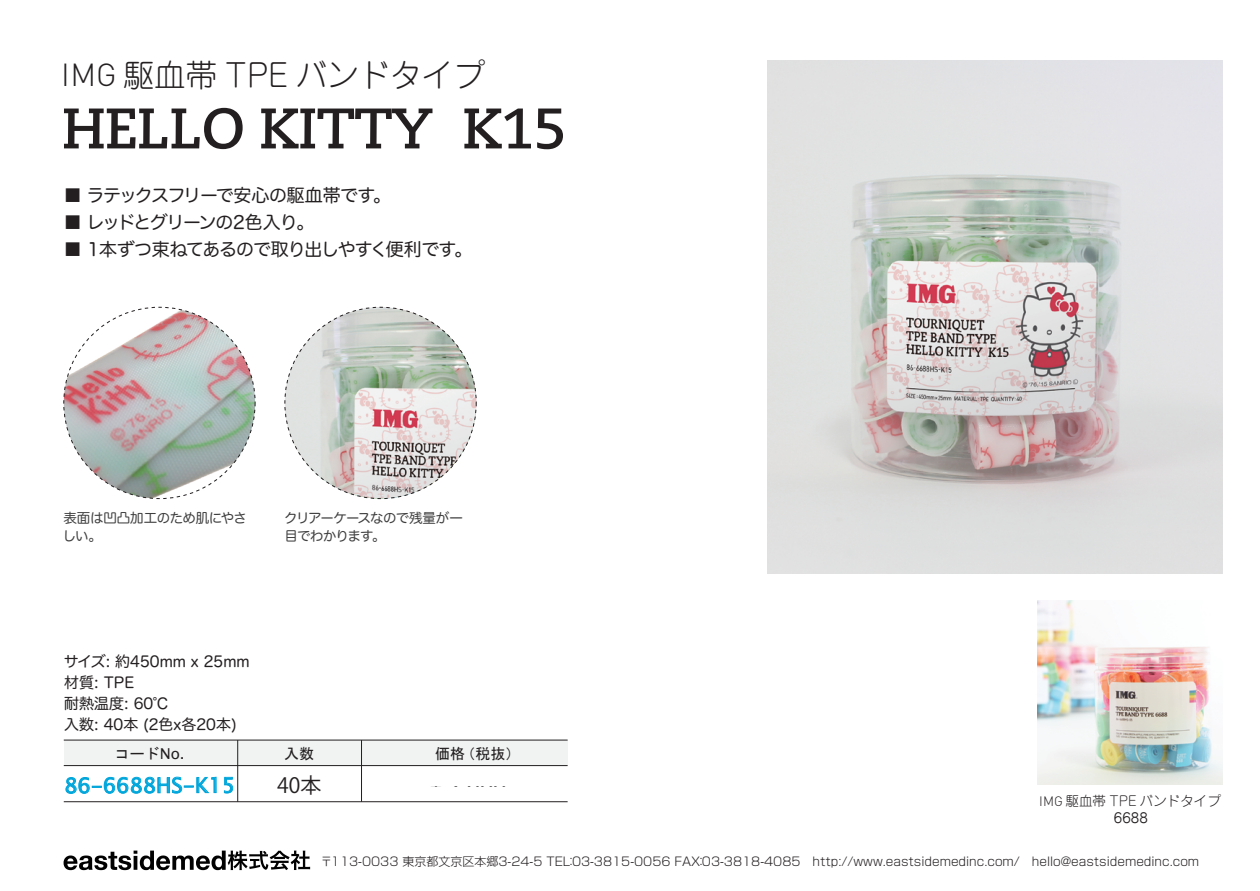
<style>
.page{position:relative;width:1260px;height:891px;background:#fff}
.page>*{position:absolute;margin:0;border:0;box-sizing:border-box;transform-origin:0 0}
.t1{font:700 57px "Caecilia LT Std";letter-spacing:-.025em;color:#231f20}
.t2{font:300 31.5px "Jun 101 Pro";color:#231f20}
.t3{font:21px "Lucida Sans Unicode";letter-spacing:-.005em;color:#00a6db}
.t4{font:21px "Koz Go Pro";color:#231f20}
.t5{font:18px "Hira Maru Pro W4";letter-spacing:-.06em;color:#231f20}
.t6{font:15px/21px "Hira Maru Pro W4";color:#231f20}
.t7{font:15px "MS Gothic";letter-spacing:-.005em;color:#231f20}
.t8{font:13.5px/18px "Hira Maru Pro W4";letter-spacing:-.045em;color:#3e3e3f}
.t9{font:13.5px/18px "Hira Maru Pro W4";letter-spacing:-.025em;color:#3e3e3f}
.t10{font:300 13.5px "Jun 101 Pro";color:#231f20}
.t11{font:13.5px "Jun 201 Pro";color:#231f20}
.t12{font:300 12px "Shin Go Pro";color:#231f20}
.s1{font-family:"DIN Pro"}
.s2{font-family:"Lucida Sans Unicode"}
</style>
<div class="page">
<svg style="left:64px;top:851px;width:246px;height:19px"></svg>
<div style="left:64px;top:740px;width:504px;height:26px;background:#f1f3f3"></div>
<hr style="left:64px;top:740px;width:504px;height:1px;background:#231f20">
<hr style="left:64px;top:765px;width:504px;height:1px;background:#231f20">
<hr style="left:64px;top:801px;width:504px;height:1px;background:#231f20">
<svg style="left:66px;top:777px;width:151px;height:17px"></svg>
<svg style="left:224px;top:777px;width:9px;height:16px"></svg>
<hr style="left:361px;top:740px;width:1px;height:62px;background:#231f20">
<hr style="left:237px;top:740px;width:1px;height:62px;background:#231f20">
<img style="left:64px;top:307px;width:191px;height:192px;border-radius:96px">
<img style="left:285px;top:307px;width:191px;height:192px;border-radius:96px">
<img style="left:1038px;top:600px;width:184px;height:185px">
<img style="left:767px;top:61px;width:455px;height:513px">
<h2 class="t2" style="left:61px;top:50px;width:425px"><span class="s1">IMG</span> 駆血帯 TPE バンドタイプ</h2>
<h1 class="t1" style="left:62px;top:95px;width:507px">HELLO KITTY K15</h1>
<h3 class="t5" style="left:64px;top:180px;width:329px">■ ラテックスフリーで安心の駆血帯です。</h3>
<h3 class="t5" style="left:64px;top:207px;width:252px">■ レッドとグリーンの2色入り。</h3>
<h3 class="t5" style="left:64px;top:234px;width:410px">■ 1本ずつ束ねてあるので取り出しやすく便利です。</h3>
<p class="t9" style="left:63px;top:508px;width:186px">表面は凹凸加工のため肌にやさしい。</p>
<p class="t8" style="left:284px;top:508px;width:180px">クリアーケースなので残量が一目でわかります。</p>
<p class="t6" style="left:64px;top:650px;width:187px">サイズ: 約450mm x 25mm材質: TPE<br>耐熱温度: 60℃<br>入数: 40本 (2色x各20本)</p>
<p class="t7" style="left:115px;top:746px;width:72px">コード<span class="s2">No.</span></p>
<h3 class="t3" style="left:64px;top:769px;width:173px">86-6688HS-K15</h3>
<p class="t7" style="left:284px;top:746px;width:32px">入数</p>
<h3 class="t4" style="left:277px;top:772px;width:46px">40本</h3>
<p class="t7" style="left:435px;top:746px;width:87px">価格（税抜）</p>
<p class="t10" style="left:1039px;top:790px;width:183px"><span class="s1">IMG</span> 駆血帯 TPE バンドタイプ</p>
<p class="t11" style="left:1114px;top:807px;width:36px">6688</p>
<p class="t12" style="left:321px;top:851px;width:880px">〒113-0033 東京都文京区本郷3-24-5 TEL ：03-3815-0056 FAX ：03-3818-4085　http://www.eastsidemedinc.com/　hello@eastsidemedinc.com</p>
</div>
